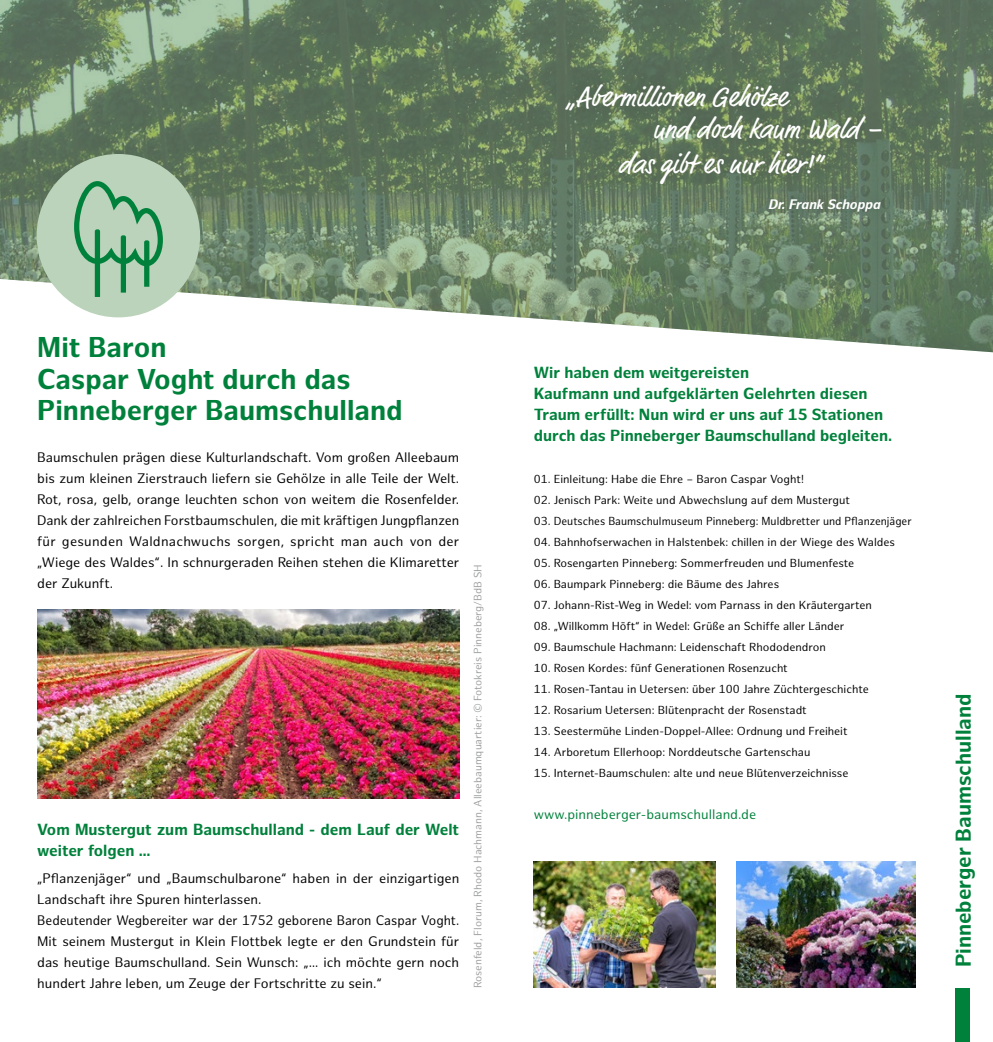
<style>
.page{position:relative;width:993px;height:1042px;background:#fff}
.page>*{position:absolute;margin:0;border:0;box-sizing:border-box;transform-origin:0 0}
.t1{font:28px/31.5px "Market OT";color:#fff}
.t2{font:700 28px/31.5px "Hamburg Sans";color:#00813b}
.t3{font:700 21px "Hamburg Sans";color:#00813b}
.t4{font:700 15.75px/21px "Hamburg Sans";color:#00813b}
.t5{font:13.47px/21px "Hamburg Sans";color:#000;text-align:justify}
.t6{font:13.47px "Hamburg Sans";color:#00813b}
.t7{font:italic 700 13.47px "Hamburg Sans";color:#fff}
.t8{font:11.38px "Hamburg Sans";color:#000}
.t9{font:10.5px "Hamburg Sans";color:#9d9e9e}
</style>
<div class="page">
<img style="left:0;top:0;width:992px;height:352px">
<img style="left:37px;top:609px;width:422px;height:189px">
<div style="left:37px;top:154px;width:163px;height:163px;background:#bad3ba;border-radius:50%"></div>
<svg style="left:74px;top:181px;width:89px;height:116px"></svg>
<div style="left:552px;top:71px;width:341px;height:153px;background:#303030;opacity:.22"></div>
<div style="left:955px;top:988px;width:14px;height:54px;background:#00813b"></div>
<img style="left:533px;top:861px;width:182px;height:126px">
<img style="left:736px;top:861px;width:179px;height:126px">
<h1 class="t2" style="left:37px;top:333px;width:367px">Mit Baron<br>Caspar Voght durch das<br>Pinneberger Baumschulland</h1>
<p class="t5" style="left:37px;top:448px;width:423px">Baumschulen prägen diese Kulturlandschaft. Vom großen Alleebaum bis zum kleinen Zierstrauch liefern sie Gehölze in alle Teile der Welt.<br>Rot, rosa, gelb, orange leuchten schon von weitem die Rosenfelder.<br>Dank der zahlreichen Forstbaumschulen, die mit kräftigen Jungpflanzen für gesunden Waldnachwuchs sorgen, spricht man auch von der „Wiege des Waldes“. In schnurgeraden Reihen stehen die Klimaretter der Zukunft.</p>
<h3 class="t4" style="left:37px;top:820px;width:423px">Vom Mustergut zum Baumschulland - dem Lauf der Welt weiter folgen …</h3>
<p class="t5" style="left:37px;top:868px;width:423px;text-align:left">„Pflanzenjäger“ und „Baumschulbarone“ haben in der einzigartigen Landschaft ihre Spuren hinterlassen.<br>Bedeutender Wegbereiter war der 1752 geborene Baron Caspar Voght.<br>Mit seinem Mustergut in Klein Flottbek legte er den Grundstein für das heutige Baumschulland. Sein Wunsch: „… ich möchte gern noch hundert Jahre leben, um Zeuge der Fortschritte zu sein.“</p>
<p class="t9" style="left:472px;top:988px;width:425px;rotate:-90deg">Rosenfeld, Florum, Rhodo Hachmann, Alleebaumquartier: ©Fotokreis Pinneberg/BdB SH</p>
<h1 class="t1" style="left:652px;top:84px;width:231px;text-indent:-86px">„Abermillionen Gehölze<br>und doch kaum Wald –</h1>
<h1 class="t1" style="left:618px;top:150px;width:205px">das gibt es nur hier!“</h1>
<p class="t7" style="left:768px;top:196px;width:114px">Dr. Frank Schoppa</p>
<h3 class="t4" style="left:533px;top:363px;width:360px">Wir haben dem weitgereisten<br>Kaufmann und aufgeklärten Gelehrten diesen Traum erfüllt: Nun wird er uns auf 15 Stationen durch das Pinneberger Baumschulland begleiten.</h3>
<p class="t8" style="left:533px;top:473px;width:272px">01. Einleitung: Habe die Ehre – Baron Caspar Voght!</p>
<p class="t8" style="left:533px;top:494px;width:317px">02. Jenisch Park: Weite und Abwechslung auf dem Mustergut</p>
<p class="t8" style="left:533px;top:515px;width:379px">03. Deutsches Baumschulmuseum Pinneberg: Muldbretter und Pflanzenjäger</p>
<p class="t8" style="left:533px;top:536px;width:362px">04. Bahnhofserwachen in Halstenbek: chillen in der Wiege des Waldes</p>
<p class="t8" style="left:533px;top:557px;width:322px">05. Rosengarten Pinneberg: Sommerfreuden und Blumenfeste</p>
<p class="t8" style="left:533px;top:578px;width:247px">06. Baumpark Pinneberg: die Bäume des Jahres</p>
<p class="t8" style="left:533px;top:599px;width:339px">07. Johann-Rist-Weg in Wedel: vom Parnass in den Kräutergarten</p>
<p class="t8" style="left:533px;top:620px;width:312px">08. „Willkomm Höft“ in Wedel: Grüße an Schiffe aller Länder</p>
<p class="t8" style="left:533px;top:641px;width:293px">09. Baumschule Hachmann: Leidenschaft Rhododendron</p>
<p class="t8" style="left:533px;top:662px;width:255px">10. Rosen Kordes: fünf Generationen Rosenzucht</p>
<p class="t8" style="left:533px;top:683px;width:336px">11. Rosen-Tantau in Uetersen: über 100 Jahre Züchtergeschichte</p>
<p class="t8" style="left:533px;top:704px;width:274px">12. Rosarium Uetersen: Blütenpracht der Rosenstadt</p>
<p class="t8" style="left:533px;top:725px;width:315px">13. Seestermühe Linden-Doppel-Allee: Ordnung und Freiheit</p>
<p class="t8" style="left:533px;top:746px;width:278px">14. Arboretum Ellerhoop: Norddeutsche Gartenschau</p>
<p class="t8" style="left:533px;top:767px;width:316px">15. Internet-Baumschulen: alte und neue Blütenverzeichnisse</p>
<p class="t6" style="left:533px;top:807px;width:224px">www.pinneberger-baumschulland.de</p>
<h2 class="t3" style="left:950px;top:967px;width:275px;rotate:-90deg">Pinneberger Baumschulland</h2>
</div>
